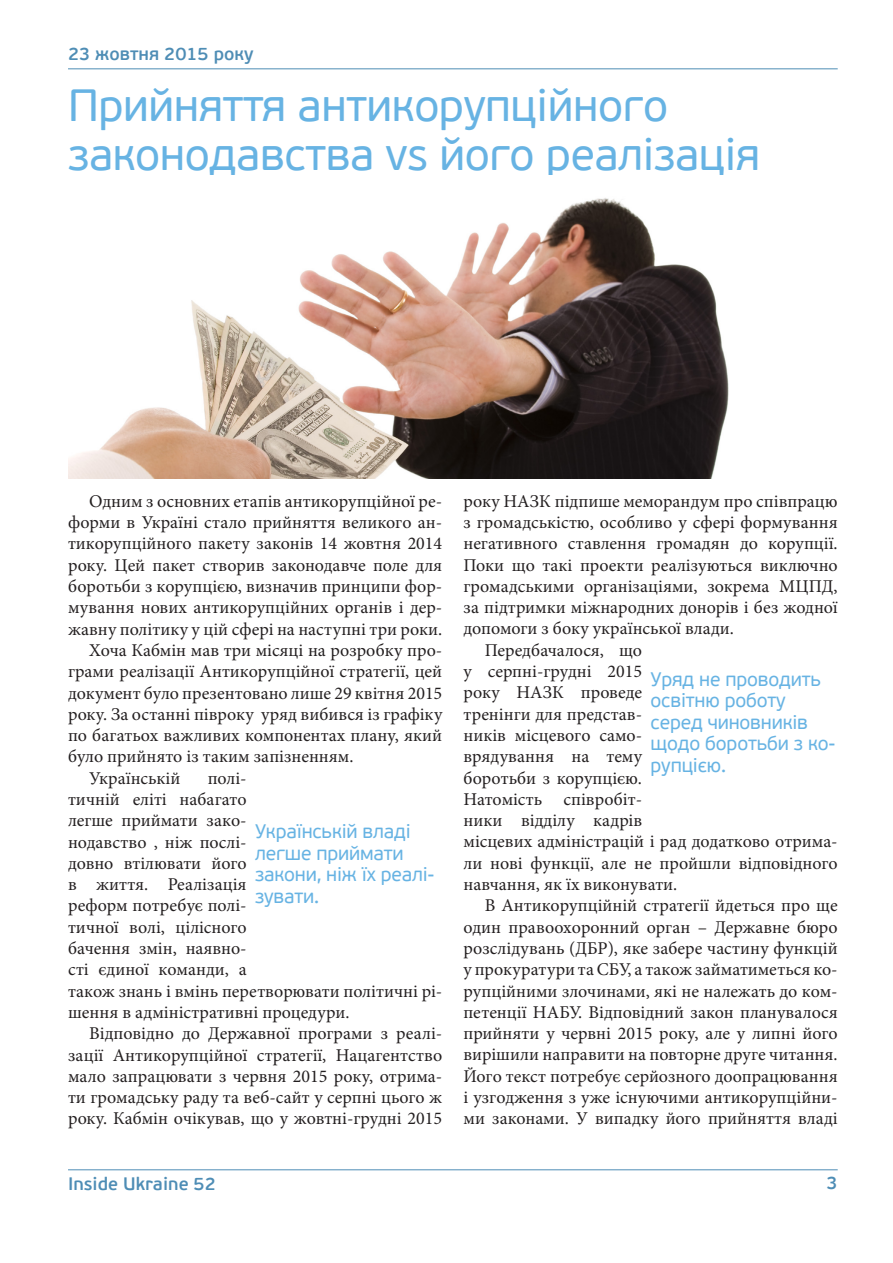
<style>
.page{position:relative;width:893px;height:1263px;background:#fff}
.page>*{position:absolute;margin:0;border:0;box-sizing:border-box;transform-origin:0 0}
.t1{font:45px/49.5px "PF Beau Sans Pro";letter-spacing:-.01em;color:#67b3e3}
.t2{font:19.5px/21.5px "PF Beau Sans Pro";letter-spacing:-.01em;color:#67b3e3}
.t3{font:18px/21.3px "Minion Pro";color:#231f20}
.t4{font:600 18px "PF Beau Sans Pro";color:#4e8db5}
</style>
<div class="page">
<hr style="left:68px;top:68px;width:770px;height:1px;background:#4e8db5">
<hr style="left:68px;top:1169px;width:770px;height:1px;background:#4e8db5">
<img style="left:68px;top:198px;width:661px;height:280px">
<p class="t4" style="left:68px;top:43px;width:187px">23 жовтня 2015 року</p>
<h1 class="t1" style="left:68px;top:82px;width:694px">Прийняття антикорупційного законодавства vs його реалізація</h1>
<p class="t3" style="left:89px;top:490px;width:354px">Одним з основних етапів антикорупційної ре-</p>
<p class="t3" style="left:68px;top:512px;width:376px">форми в Україні стало прийняття великого ан-</p>
<p class="t3" style="left:68px;top:533px;width:376px">тикорупційного пакету законів 14 жовтня 2014</p>
<p class="t3" style="left:68px;top:554px;width:376px">року. Цей пакет створив законодавче поле для</p>
<p class="t3" style="left:68px;top:576px;width:376px">боротьби з корупцією, визначив принципи фор-</p>
<p class="t3" style="left:68px;top:597px;width:376px">мування нових антикорупційних органів і дер-</p>
<p class="t3" style="left:68px;top:618px;width:376px">жавну політику у цій сфері на наступні три роки.</p>
<p class="t3" style="left:89px;top:640px;width:354px">Хоча Кабмін мав три місяці на розробку про-</p>
<p class="t3" style="left:68px;top:661px;width:376px">грами реалізації Антикорупційної стратегії, цей</p>
<p class="t3" style="left:68px;top:682px;width:376px">документ було презентовано лише 29 квітня 2015</p>
<p class="t3" style="left:68px;top:703px;width:376px">року. За останні півроку уряд вибився із графіку</p>
<p class="t3" style="left:68px;top:725px;width:376px">по багатьох важливих компонентах плану, який</p>
<p class="t3" style="left:68px;top:746px;width:287px">було прийнято із таким запізненням.</p>
<p class="t3" style="left:89px;top:767px;width:93px">Українській</p>
<p class="t3" style="left:68px;top:767px;width:376px;text-indent:140px">полі-<br>тичній еліті набагато<br>легше приймати зако-<br>нодавство , ніж послі-<br>довно втілювати його<br>в життя. Реалізація<br>реформ потребує полі-<br>тичної волі, цілісного<br>бачення змін, наявно-<br>сті єдиної команди, а<br>також знань і вмінь перетворювати політичні рі&shy;шення в адміністративні процедури.</p>
<p class="t3" style="left:68px;top:1023px;width:376px;text-align:justify;text-indent:21px">Відповідно до Державної програми з реалі&shy;зації Антикорупційної стратегії, Нацагентство мало запрацювати з червня 2015 року, отрима&shy;ти громадську раду та веб-сайт у серпні цього ж року. Кабмін очікував, що у жовтні-грудні 2015</p>
<p class="t2" style="left:255px;top:821px;width:181px">Українській владі легше приймати закони, ніж їх реалі&shy;зувати.</p>
<p class="t4" style="left:68px;top:1173px;width:149px">Inside Ukraine 52</p>
<p class="t3" style="left:463px;top:490px;width:376px">року НАЗК підпише меморандум про співпрацю</p>
<p class="t3" style="left:463px;top:512px;width:376px">з громадськістю, особливо у сфері формування</p>
<p class="t3" style="left:463px;top:533px;width:376px">негативного ставлення громадян до корупції.</p>
<p class="t3" style="left:463px;top:554px;width:376px">Поки що такі проекти реалізуються виключно</p>
<p class="t3" style="left:463px;top:575px;width:376px">громадськими організаціями, зокрема МЦПД,</p>
<p class="t3" style="left:463px;top:597px;width:376px">за підтримки міжнародних донорів і без жодної</p>
<p class="t3" style="left:463px;top:618px;width:272px">допомоги з боку української влади.</p>
<p class="t3" style="left:485px;top:639px;width:159px">Передбачалося, що</p>
<p class="t3" style="left:463px;top:661px;width:180px">у серпні-грудні 2015</p>
<p class="t3" style="left:463px;top:682px;width:180px">року НАЗК проведе</p>
<p class="t3" style="left:463px;top:703px;width:180px">тренінги для представ-</p>
<p class="t3" style="left:463px;top:725px;width:180px">ників місцевого само-</p>
<p class="t3" style="left:463px;top:746px;width:180px">врядування на тему</p>
<p class="t3" style="left:463px;top:767px;width:180px">боротьби з корупцією.</p>
<p class="t3" style="left:463px;top:788px;width:180px">Натомість співробіт-</p>
<p class="t3" style="left:463px;top:810px;width:180px">ники відділу кадрів</p>
<p class="t3" style="left:463px;top:831px;width:376px">місцевих адміністрацій і рад додатково отрима-</p>
<p class="t3" style="left:463px;top:852px;width:376px">ли нові функції, але не пройшли відповідного</p>
<p class="t3" style="left:463px;top:874px;width:215px">навчання, як їх виконувати.</p>
<p class="t3" style="left:485px;top:895px;width:354px">В Антикорупційній стратегії йдеться про ще</p>
<p class="t3" style="left:463px;top:916px;width:376px">один правоохоронний орган – Державне бюро</p>
<p class="t3" style="left:463px;top:937px;width:376px">розслідувань (ДБР), яке забере частину функцій</p>
<p class="t3" style="left:463px;top:959px;width:376px">у прокуратури та СБУ, а також займатиметься ко-</p>
<p class="t3" style="left:463px;top:980px;width:376px">рупційними злочинами, які не належать до ком-</p>
<p class="t3" style="left:463px;top:1001px;width:376px">петенції НАБУ. Відповідний закон планувалося</p>
<p class="t3" style="left:463px;top:1023px;width:376px">прийняти у червні 2015 року, але у липні його</p>
<p class="t3" style="left:463px;top:1044px;width:376px">вирішили направити на повторне друге читання.</p>
<p class="t3" style="left:463px;top:1065px;width:376px">Його текст потребує серйозного доопрацювання</p>
<p class="t3" style="left:463px;top:1087px;width:376px">і узгодження з уже існуючими антикорупційни-</p>
<p class="t3" style="left:463px;top:1108px;width:376px">ми законами. У випадку його прийняття владі</p>
<p class="t2" style="left:651px;top:669px;width:186px">Уряд не проводить освітню роботу серед чиновників щодо боротьби з ко&shy;рупцією.</p>
<p class="t4" style="left:827px;top:1171px;width:13px">3</p>
</div>
